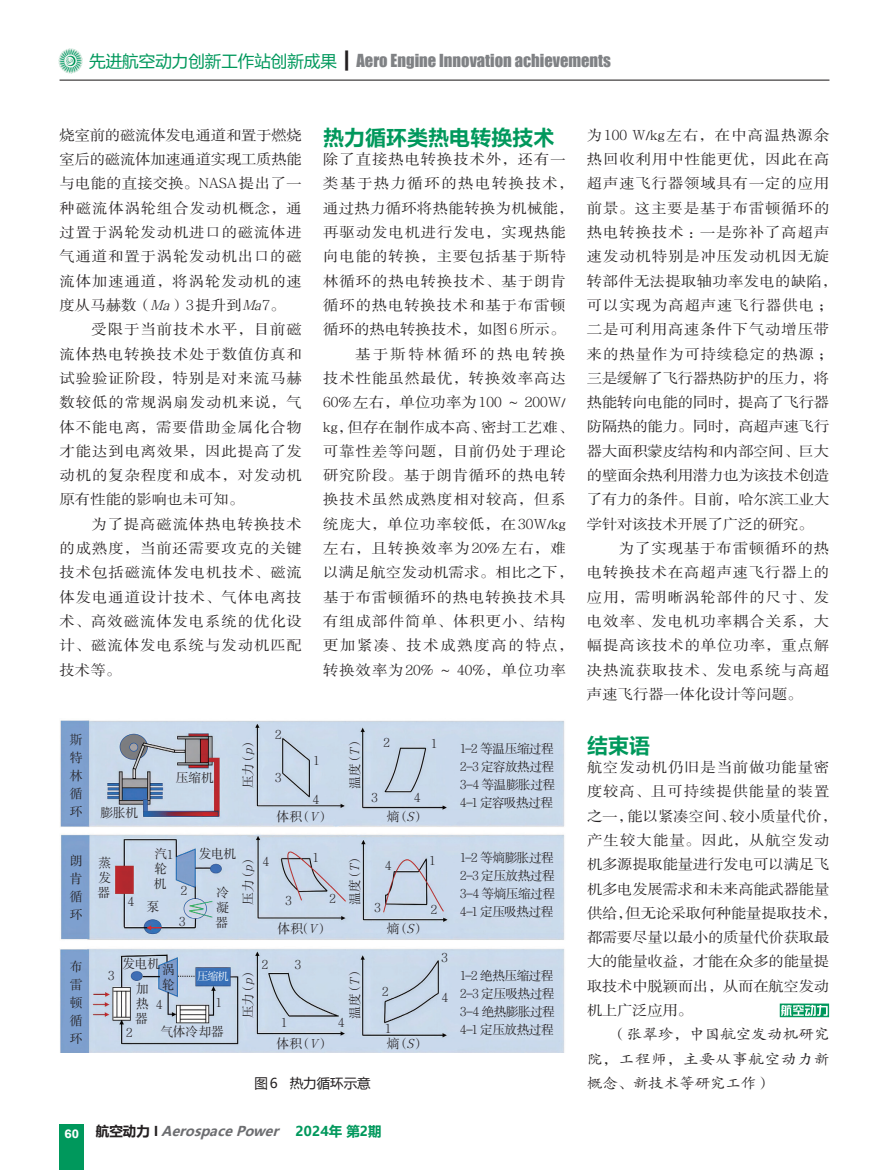
<style>
.page{position:relative;width:872px;height:1170px;background:#fff}
.page>*{position:absolute;margin:0;border:0;box-sizing:border-box;transform-origin:0 0}
.t1{font:21px "FZLTCHJW GB1 0";color:#00985c}
.t2{font:16.5px "Impact";color:#808285}
.t3{font:14.25px/24.3px "FZSSJW GB1 0";letter-spacing:.055em;color:#231f20;text-align:justify;scale:1.08 1}
.t4{font:14.25px/24.3px "FZSSJW GB1 0";letter-spacing:-.015em;color:#231f20;scale:1.08 1}
.t5{font:14.25px "FZSSJW GB1 0";color:#231f20;scale:1.08 1}
.t6{font:14.25px/24.3px "FZKTJW GB1 0";letter-spacing:.015em;color:#231f20;text-align:justify;scale:1.08 1}
.t7{font:14.25px "FZSSJW GB1 0";letter-spacing:.02em;color:#231f20;scale:1.08 1}
.t8{font:14.25px "FZSSJW GB1 0";letter-spacing:.075em;color:#231f20;scale:1.08 1}
.t9{font:14.25px "FZSSJW GB1 0";letter-spacing:.095em;color:#231f20;scale:1.08 1}
.t10{font:14.25px "FZSSJW GB1 0";letter-spacing:.105em;color:#231f20;scale:1.08 1}
.t11{font:14.25px "FZSSJW GB1 0";letter-spacing:.15em;color:#231f20;scale:1.08 1}
.t12{font:italic 700 13.5px "Microsoft Ya Hei";color:#6c6d70}
.t13{font:13.5px "Microsoft Ya Hei";color:#231f20}
.t14{font:12.75px/18px "FZSSJW GB1 0";letter-spacing:-.045em;color:#231f20;text-align:justify}
.t15{font:11.25px "FZSSJW GB1 0";color:#fff}
.s1{font-family:"Microsoft Ya Hei";color:#00985c}
.s2{font-family:"Microsoft Ya Hei";color:#231f20}
.s3{font-style:italic}
.s4{font-style:normal;color:#231f20}
.s5{font-style:normal;color:#00985c}
</style>
<div class="page">
<div style="left:60px;top:1124px;width:24px;height:45px;background:#00985c"></div>
<hr style="left:60px;top:80px;width:769px;height:1px;background:#231f20">
<img style="left:58px;top:49px;width:24px;height:24px">
<svg style="left:779px;top:1003px;width:50px;height:14px"></svg>
<img style="left:60px;top:720px;width:505px;height:332px">
<p class="t2" style="left:89px;top:48px;width:523px"><span class="s1">先进航空动力创新工作站创新成果</span> <span class="s2">┃</span> Aero Engine Innovation achievements</p>
<p class="t3" style="left:60px;top:123px;width:226px">烧室前的磁流体发电通道和置于燃烧室后的磁流体加速通道实现工质热能与电能的直接交换。NASA 提出了一种磁流体涡轮组合发动机概念，通过置于涡轮发动机进口的磁流体进气通道和置于涡轮发动机出口的磁流体加速通道，将涡轮发动机的速度从马赫数（<span class="s3">Ma</span>）3 提升到<span class="s3">Ma</span>7。</p>
<p class="t3" style="left:60px;top:317px;width:226px;text-indent:32px">受限于当前技术水平，目前磁流体热电转换技术处于数值仿真和试验验证阶段，特别是对来流马赫数较低的常规涡扇发动机来说，气体不能电离，需要借助金属化合物才能达到电离效果，因此提高了发动机的复杂程度和成本，对发动机原有性能的影响也未可知。</p>
<p class="t3" style="left:60px;top:512px;width:226px;text-indent:32px">为了提高磁流体热电转换技术的成熟度，当前还需要攻克的关键技术包括磁流体发电机技术、磁流体发电通道设计技术、气体电离技术、高效磁流体发电系统的优化设计、磁流体发电系统与发动机匹配技术等。</p>
<h1 class="t1" style="left:323px;top:126px;width:232px">热力循环类热电转换技术</h1>
<p class="t3" style="left:323px;top:147px;width:226px">除了直接热电转换技术外，还有一</p>
<p class="t9" style="left:323px;top:176px;width:233px">类基于热力循环的热电转换技术，</p>
<p class="t7" style="left:323px;top:200px;width:233px">通过热力循环将热能转换为机械能，</p>
<p class="t3" style="left:323px;top:220px;width:226px">再驱动发电机进行发电，实现热能</p>
<p class="t3" style="left:323px;top:245px;width:226px">向电能的转换，主要包括基于斯特</p>
<p class="t3" style="left:323px;top:269px;width:226px">林循环的热电转换技术、基于朗肯</p>
<p class="t3" style="left:323px;top:293px;width:226px">循环的热电转换技术和基于布雷顿</p>
<p class="t5" style="left:323px;top:322px;width:226px">循环的热电转换技术，如图 6 所示。</p>
<p class="t11" style="left:355px;top:346px;width:196px">基于斯特林循环的热电转换</p>
<p class="t3" style="left:323px;top:366px;width:226px">技术性能虽然最优，转换效率高达</p>
<p class="t5" style="left:323px;top:395px;width:226px">60% 左右，单位功率为 100 ～ 200W/</p>
<p class="t5" style="left:323px;top:419px;width:233px">kg，但存在制作成本高、密封工艺难、</p>
<p class="t3" style="left:323px;top:439px;width:226px">可靠性差等问题，目前仍处于理论</p>
<p class="t3" style="left:323px;top:463px;width:226px">研究阶段。基于朗肯循环的热电转</p>
<p class="t3" style="left:323px;top:488px;width:226px">换技术虽然成熟度相对较高，但系</p>
<p class="t3" style="left:323px;top:512px;width:226px">统庞大，单位功率较低，在30W/kg</p>
<p class="t8" style="left:323px;top:540px;width:226px">左右，且转换效率为20%左右，难</p>
<p class="t7" style="left:323px;top:565px;width:233px">以满足航空发动机需求。相比之下，</p>
<p class="t3" style="left:323px;top:585px;width:226px">基于布雷顿循环的热电转换技术具</p>
<p class="t3" style="left:323px;top:609px;width:226px">有组成部件简单、体积更小、结构</p>
<p class="t10" style="left:323px;top:638px;width:233px">更加紧凑、技术成熟度高的特点，</p>
<p class="t3" style="left:323px;top:658px;width:226px">转换效率为20% ～ 40%，单位功率</p>
<p class="t14" style="left:275px;top:726px;width:8px">2</p>
<p class="t14" style="left:70px;top:731px;width:14px">斯特林循环</p>
<p class="t14" style="left:460px;top:740px;width:96px">1-2 等温压缩过程2-3 定容放热过程3-4 等温膨胀过程4-1 定容吸热过程</p>
<p class="t14" style="left:383px;top:734px;width:8px">2</p>
<p class="t14" style="left:431px;top:734px;width:8px">1</p>
<p class="t14" style="left:239px;top:788px;width:53px;rotate:-90deg">压力（<span class="s3">p</span>）</p>
<p class="t14" style="left:346px;top:788px;width:54px;rotate:-90deg">温度（<span class="s3">T</span>）</p>
<p class="t14" style="left:313px;top:752px;width:8px">1</p>
<p class="t14" style="left:176px;top:768px;width:40px">压缩机</p>
<p class="t14" style="left:275px;top:768px;width:8px">3</p>
<p class="t14" style="left:371px;top:789px;width:8px">3</p>
<p class="t14" style="left:414px;top:789px;width:8px">4</p>
<p class="t14" style="left:313px;top:790px;width:8px">4</p>
<p class="t14" style="left:100px;top:803px;width:39px">膨胀机</p>
<p class="t14" style="left:276px;top:808px;width:55px">体积（<span class="s3">V</span>）</p>
<p class="t14" style="left:387px;top:808px;width:40px">熵（<span class="s3">S</span>）</p>
<p class="t14" style="left:70px;top:852px;width:14px">朗肯循环</p>
<p class="t14" style="left:70px;top:957px;width:14px">布雷顿循环</p>
<p class="t14" style="left:98px;top:855px;width:15px;line-height:15px">蒸发器</p>
<p class="t14" style="left:128px;top:893px;width:8px">4</p>
<p class="t14" style="left:154px;top:847px;width:21px;line-height:14.9px;text-align:left">汽1轮机</p>
<p class="t14" style="left:147px;top:898px;width:14px">泵</p>
<p class="t14" style="left:181px;top:881px;width:8px">2</p>
<p class="t14" style="left:179px;top:912px;width:8px">3</p>
<p class="t14" style="left:199px;top:845px;width:39px">发电机</p>
<p class="t14" style="left:313px;top:849px;width:8px">1</p>
<p class="t14" style="left:263px;top:852px;width:8px">4</p>
<p class="t14" style="left:239px;top:904px;width:53px;rotate:-90deg">压力（<span class="s3">p</span>）</p>
<p class="t14" style="left:346px;top:905px;width:54px;rotate:-90deg">温度（<span class="s3">T</span>）</p>
<p class="t14" style="left:385px;top:856px;width:8px">4</p>
<p class="t14" style="left:216px;top:885px;width:15px;line-height:15px">冷凝器</p>
<p class="t14" style="left:329px;top:890px;width:8px">2</p>
<p class="t14" style="left:286px;top:891px;width:8px">3</p>
<p class="t14" style="left:374px;top:898px;width:8px">3</p>
<p class="t14" style="left:277px;top:920px;width:53px">体积（<span class="s3">V</span>）</p>
<p class="t14" style="left:387px;top:920px;width:40px">熵（<span class="s3">S</span>）</p>
<p class="t14" style="left:108px;top:966px;width:8px">3</p>
<p class="t14" style="left:122px;top:955px;width:39px">发电机</p>
<p class="t14" style="left:162px;top:960px;width:14px">涡</p>
<p class="t15" style="left:197px;top:970px;width:33px">压缩机</p>
<p class="t14" style="left:162px;top:975px;width:14px">轮</p>
<p class="t14" style="left:161px;top:1022px;width:65px">气体冷却器</p>
<p class="t14" style="left:135px;top:981px;width:15px;line-height:15px">加热器</p>
<p class="t14" style="left:216px;top:993px;width:8px">1</p>
<p class="t14" style="left:156px;top:996px;width:8px">4</p>
<p class="t14" style="left:126px;top:1023px;width:8px">2</p>
<p class="t14" style="left:262px;top:956px;width:8px">2</p>
<p class="t14" style="left:295px;top:956px;width:8px">3</p>
<p class="t14" style="left:239px;top:1018px;width:53px;rotate:-90deg">压力（<span class="s3">p</span>）</p>
<p class="t14" style="left:346px;top:1018px;width:54px;rotate:-90deg">温度（<span class="s3">T</span>）</p>
<p class="t14" style="left:281px;top:1013px;width:8px">1</p>
<p class="t14" style="left:338px;top:1013px;width:8px">4</p>
<p class="t14" style="left:382px;top:982px;width:8px">2</p>
<p class="t14" style="left:385px;top:1019px;width:8px">1</p>
<p class="t14" style="left:276px;top:1034px;width:55px">体积（<span class="s3">V</span>）</p>
<p class="t14" style="left:387px;top:1034px;width:40px">熵（<span class="s3">S</span>）</p>
<p class="t13" style="left:254px;top:1074px;width:118px">图6 热力循环示意</p>
<p class="t14" style="left:429px;top:851px;width:8px">1</p>
<p class="t14" style="left:431px;top:900px;width:8px">2</p>
<p class="t14" style="left:441px;top:949px;width:8px">3</p>
<p class="t14" style="left:442px;top:988px;width:8px">4</p>
<p class="t14" style="left:460px;top:849px;width:96px">1-2 等熵膨胀过程2-3 定压放热过程3-4 等熵压缩过程4-1 定压吸热过程</p>
<p class="t14" style="left:460px;top:966px;width:96px">1-2 绝热压缩过程2-3 定压吸热过程3-4 绝热膨胀过程4-1 定压放热过程</p>
<p class="t12" style="left:65px;top:1121px;width:319px"><sub>6</sub> <sub>0</sub> <span class="s4">航空动力 I</span> AerospacePower <span class="s5">2 0 2 4 年 第 2 期</span></p>
<p class="t3" style="left:587px;top:123px;width:233px;text-align:left">为100 W/kg左右，在中高温热源余热回收利用中性能更优，因此在高超声速飞行器领域具有一定的应用前景。这主要是基于布雷顿循环的热电转换技术：一是弥补了高超声速发动机特别是冲压发动机因无旋转部件无法提取轴功率发电的缺陷，可以实现为高超声速飞行器供电；二是可利用高速条件下气动增压带来的热量作为可持续稳定的热源；三是缓解了飞行器热防护的压力，将热能转向电能的同时，提高了飞行器防隔热的能力。同时，高超声速飞行器大面积蒙皮结构和内部空间、巨大的壁面余热利用潜力也为该技术创造了有力的条件。目前，哈尔滨工业大学针对该技术开展了广泛的研究。</p>
<p class="t3" style="left:587px;top:536px;width:226px;text-indent:32px">为了实现基于布雷顿循环的热电转换技术在高超声速飞行器上的应用，需明晰涡轮部件的尺寸、发电效率、发电机功率耦合关系，大幅提高该技术的单位功率，重点解决热流获取技术、发电系统与高超声速飞行器一体化设计等问题。</p>
<h1 class="t1" style="left:587px;top:734px;width:64px">结束语</h1>
<p class="t4" style="left:587px;top:755px;width:233px">航空发动机仍旧是当前做功能量密度较高、且可持续提供能量的装置之一，能以紧凑空间、较小质量代价，产生较大能量。因此，从航空发动机多源提取能量进行发电可以满足飞机多电发展需求和未来高能武器能量供给，但无论采取何种能量提取技术，都需要尽量以最小的质量代价获取最大的能量收益，才能在众多的能量提取技术中脱颖而出，从而在航空发动机上广泛应用。</p>
<p class="t6" style="left:587px;top:1022px;width:226px;text-indent:24px">（张翠珍，中国航空发动机研究院，工程师，主要从事航空动力新概念、新技术等研究工作）</p>
</div>
